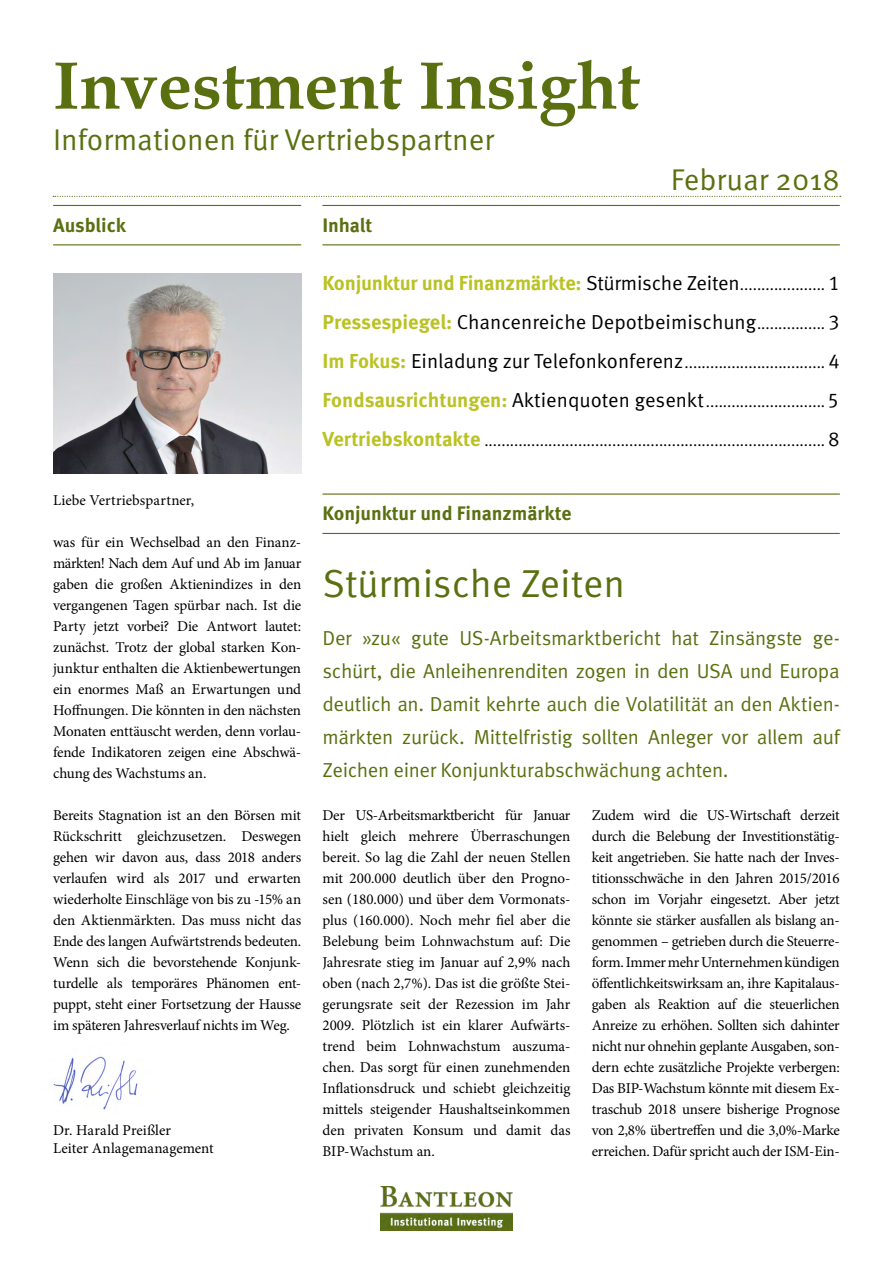
<style>
.page{position:relative;width:893px;height:1263px;background:#fff}
.page>*{position:absolute;margin:0;border:0;box-sizing:border-box;transform-origin:0 0}
.t1{font:700 67.5px "Book Antiqua";color:#5a7010}
.t2{font:39px "Meta OT Norm";color:#5a7010}
.t3{font:30px "Meta OT Norm";color:#5a7010}
.t4{font:20.25px/33px "Meta OT Norm";letter-spacing:-.02em;color:#5a7010;text-align:justify}
.t5{font:700 20.25px "Meta OT";letter-spacing:-.01em;color:#bac223}
.t6{font:20.25px "Meta OT Norm";color:#000}
.t7{font:700 19.5px "Meta OT";color:#5a7010}
.t8{font:15px/21px "Minion Pro";letter-spacing:-.01em;color:#000;text-align:justify}
.t9{font:15px "Meta OT Norm";color:#000}
.s1{font-family:"Meta OT Norm";font-weight:400;color:#000}
.s2{font-family:"Meta OT Norm";font-weight:400;font-size:15px;color:#000}
.s3{font-family:"Meta Caps";font-weight:400;color:#000}
.s4{font-family:"Meta OT";font-weight:700;color:#bac223}
.s5{font-size:15px}
.s6{font-family:"Meta Caps"}
.s7{font-family:"Meta OT";font-weight:700;font-size:20.25px;color:#bac223}
.s8{font-size:20.25px}
.s9{font-family:"Meta Caps";font-size:20.25px}
</style>
<div class="page">
<img style="left:380px;top:1186px;width:133px;height:44px">
<hr style="left:53px;top:205px;width:248px;height:1px;background:#5a7010">
<hr style="left:53px;top:244px;width:248px;height:1px;background:#5a7010">
<hr style="left:322px;top:205px;width:518px;height:1px;background:#5a7010">
<hr style="left:322px;top:244px;width:518px;height:1px;background:#5a7010">
<svg style="left:53px;top:196px;width:788px;height:1px"></svg>
<img style="left:53px;top:1056px;width:85px;height:54px">
<img style="left:53px;top:274px;width:248px;height:200px">
<hr style="left:322px;top:493px;width:518px;height:2px;background:#5a7010">
<hr style="left:322px;top:533px;width:518px;height:1px;background:#5a7010">
<h1 class="t1" style="left:53px;top:46px;width:588px">Investment Insight</h1>
<h3 class="t3" style="left:53px;top:122px;width:443px">Informationen für Vertriebspartner</h3>
<h3 class="t7" style="left:53px;top:212px;width:74px">Ausblick</h3>
<h3 class="t7" style="left:322px;top:212px;width:51px">Inhalt</h3>
<h3 class="t3" style="left:671px;top:161px;width:170px">Februar 2018</h3>
<p class="t8" style="left:53px;top:489px;width:142px">Liebe Vertriebspartner,</p>
<p class="t8" style="left:53px;top:531px;width:250px">was für ein Wechselbad an den Finanz&shy;märkten! Nach dem Auf und Ab im Januar gaben die großen Aktienindizes in den vergangenen Tagen spürbar nach. Ist die Party jetzt vorbei? Die Antwort lautet: zunächst. Trotz der global starken Kon&shy;junktur enthalten die Aktienbewertungen ein enormes Maß an Erwartungen und Hoffnungen. Die könnten in den nächsten Monaten enttäuscht werden, denn vorlau&shy;fende Indikatoren zeigen eine Abschwä&shy;chung des Wachstums an.</p>
<p class="t8" style="left:53px;top:804px;width:250px">Bereits Stagnation ist an den Börsen mit Rückschritt gleichzusetzen. Deswegen gehen wir davon aus, dass 2018 anders verlaufen wird als 2017 und erwarten wiederholte Einschläge von bis zu -15% an den Aktienmärkten. Das muss nicht das Ende des langen Aufwärtstrends bedeuten.<br>Wenn sich die bevorstehende Konjunk&shy;turdelle als temporäres Phänomen ent&shy;puppt, steht einer Fortsetzung der Hausse im späteren Jahresverlauf nichts im Weg.</p>
<p class="t8" style="left:53px;top:1121px;width:162px;line-height:18px">Dr. Harald Preißler<br>Leiter Anlagemanagement</p>
<h3 class="t5" style="left:322px;top:270px;width:518px">Konjunktur und Finanzmärkte: <span class="s1">Stürmische Zeiten</span><span class="s2">....................</span> <span class="s3">1</span></h3>
<h3 class="t6" style="left:322px;top:309px;width:518px"><span class="s4">Pressespiegel:</span> Chancenreiche Depotbeimischung<span class="s5">................</span> <span class="s6">3</span></h3>
<p class="t9" style="left:322px;top:353px;width:518px"><span class="s7">Im Fokus:</span> <span class="s8">Einladung zur Telefonkonferenz</span>................................. <span class="s9">4</span></p>
<p class="t9" style="left:322px;top:392px;width:517px"><span class="s7">Fondsausrichtungen:</span> <span class="s8">Aktienquoten gesenkt</span>............................ <span class="s9">5</span></p>
<p class="t9" style="left:322px;top:431px;width:518px"><span class="s7">Vertriebskontakte</span> ................................................................................ <span class="s9">8</span></p>
<h3 class="t7" style="left:322px;top:501px;width:251px">Konjunktur und Finanzmärkte</h3>
<h2 class="t2" style="left:322px;top:560px;width:304px">Stürmische Zeiten</h2>
<p class="t4" style="left:322px;top:622px;width:519px">Der »zu« gute US-Arbeitsmarktbericht hat Zinsängste ge&shy;schürt, die Anleihenrenditen zogen in den USA und Europa deutlich an. Damit kehrte auch die Volatilität an den Aktien&shy;märkten zurück. Mittelfristig sollten Anleger vor allem auf Zeichen einer Konjunkturabschwächung achten.</p>
<p class="t8" style="left:592px;top:804px;width:250px">Zudem wird die US-Wirtschaft derzeit durch die Belebung der Investitionstätig&shy;keit angetrieben. Sie hatte nach der Inves&shy;titionsschwäche in den Jahren 2015/2016 schon im Vorjahr eingesetzt. Aber jetzt könnte sie stärker ausfallen als bislang an&shy;genommen – getrieben durch die Steuerre&shy;form. Immer mehr Unternehmen kündigen öffentlichkeitswirksam an, ihre Kapitalaus&shy;gaben als Reaktion auf die steuerlichen Anreize zu erhöhen. Sollten sich dahinter nicht nur ohnehin geplante Ausgaben, son&shy;dern echte zusätzliche Projekte verbergen:<br>Das BIP-Wachstum könnte mit diesem Ex&shy;traschub 2018 unsere bisherige Prognose von 2,8% übertreffen und die 3,0%-Marke erreichen. Dafür spricht auch der ISM-Ein-</p>
<p class="t8" style="left:322px;top:804px;width:250px">Der US-Arbeitsmarktbericht für Januar hielt gleich mehrere Überraschungen bereit. So lag die Zahl der neuen Stellen mit 200.000 deutlich über den Progno&shy;sen (180.000) und über dem Vormonats&shy;plus (160.000). Noch mehr fiel aber die Belebung beim Lohnwachstum auf: Die Jahresrate stieg im Januar auf 2,9% nach oben (nach 2,7%). Das ist die größte Stei&shy;gerungsrate seit der Rezession im Jahr 2009. Plötzlich ist ein klarer Aufwärts&shy;trend beim Lohnwachstum auszuma&shy;chen. Das sorgt für einen zunehmenden Inflationsdruck und schiebt gleichzeitig mittels steigender Haushaltseinkommen den privaten Konsum und damit das BIP-Wachstum an.</p>
</div>
